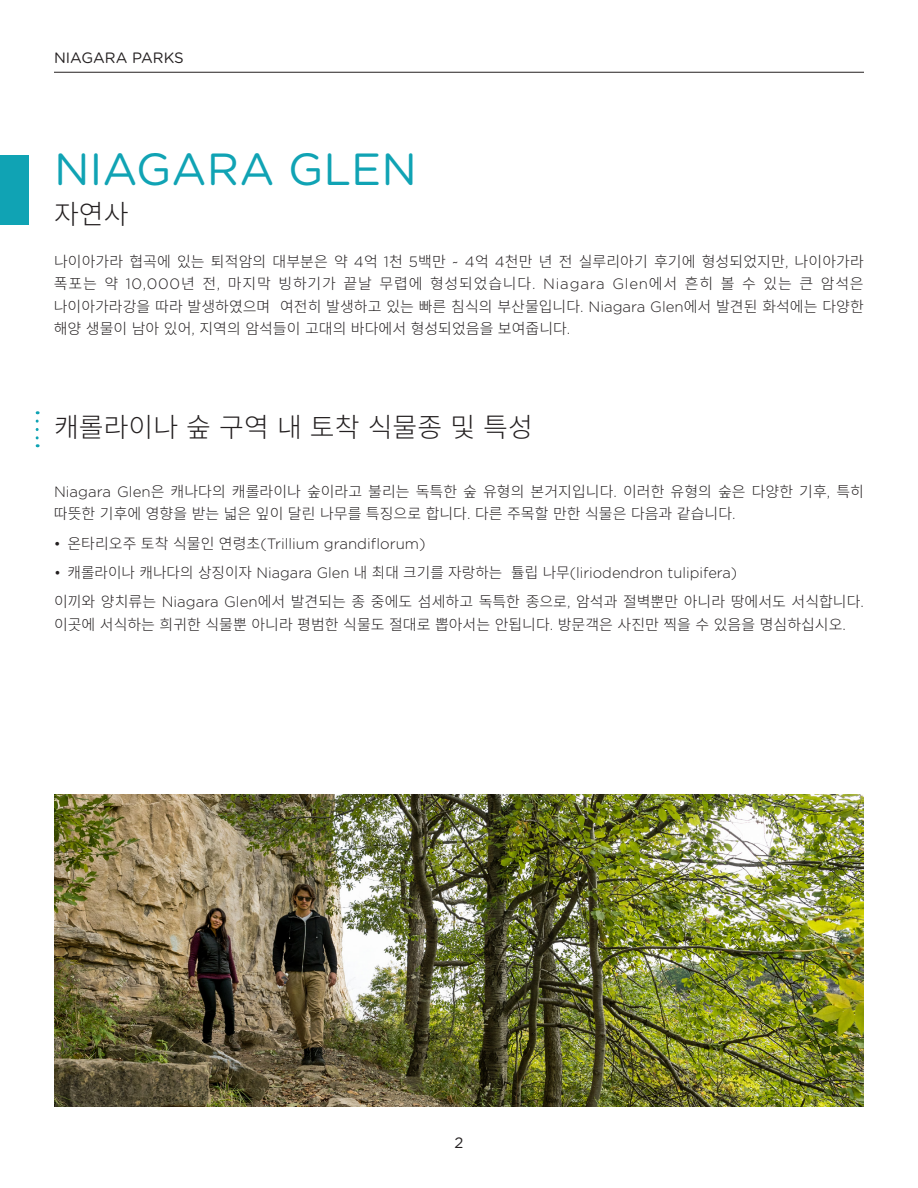
<style>
.page{position:relative;width:918px;height:1188px;background:#fff}
.page>*{position:absolute;margin:0;border:0;box-sizing:border-box;transform-origin:0 0}
.t1{font:45px "Gotham Rounded";color:#10a3b4}
.t2{font:300 27px "Noto Sans CJ Kkr";color:#231f20}
.t3{font:300 15px/22.5px "Noto Sans CJ Kkr";color:#231f20}
.t4{font:300 15px "Gotham Rounded";color:#231f20}
.t5{font:15px "Gotham Rounded";color:#231f20}
.s1{font-family:"Gotham Rounded"}
.s2{font-family:"Noto Sans CJ Kkr"}
</style>
<div class="page">
<img style="left:54px;top:795px;width:810px;height:312px">
<div style="left:0;top:155px;width:28px;height:70px;background:#10a3b4"></div>
<svg style="left:36px;top:421px;width:3px;height:26px"></svg>
<hr style="left:54px;top:72px;width:810px;height:1px;background:#231f20">
<p class="t5" style="left:54px;top:48px;width:131px">NIAGARA PARKS</p>
<h1 class="t1" style="left:54px;top:139px;width:365px">NIAGARA GLEN</h1>
<h2 class="t2" style="left:54px;top:199px;width:76px">자연사</h2>
<p class="t3" style="left:54px;top:250px;width:812px;text-align:justify">나이아가라 협곡에 있는 퇴적암의 대부분은 약 <span class="s1">4</span>억 <span class="s1">1</span>천 <span class="s1">5</span>백만 <span class="s1">~ 4</span>억 <span class="s1">4</span>천만 년 전 실루리아기 후기에 형성되었지만<span class="s1">,</span> 나이아가라 폭포는 약 <span class="s1">10,000</span>년 전<span class="s1">,</span> 마지막 빙하기가 끝날 무렵에 형성되었습니다<span class="s1">. Niagara Glen</span>에서 흔히 볼 수 있는 큰 암석은 나이아가라강을 따라 발생하였으며 여전히 발생하고 있는 빠른 침식의 부산물입니다<span class="s1">. Niagara Glen</span>에서 발견된 화석에는 다양한 해양 생물이 남아 있어<span class="s1">,</span> 지역의 암석들이 고대의 바다에서 형성되었음을 보여줍니다<span class="s1">.</span></p>
<h2 class="t2" style="left:54px;top:412px;width:480px">캐롤라이나 숲 구역 내 토착 식물종 및 특성</h2>
<p class="t3" style="left:54px;top:480px;width:812px"><span class="s1">Niagara Glen</span>은 캐나다의 캐롤라이나 숲이라고 불리는 독특한 숲 유형의 본거지입니다<span class="s1">.</span> 이러한 유형의 숲은 다양한 기후<span class="s1">,</span> 특히 따뜻한 기후에 영향을 받는 넓은 잎이 달린 나무를 특징으로 합니다<span class="s1">.</span> 다른 주목할 만한 식물은 다음과 같습니다<span class="s1">.</span></p>
<p class="t4" style="left:54px;top:533px;width:373px">• <span class="s2">온타리오주 토착 식물인 연령초</span>(Trillium grandiflorum)</p>
<p class="t4" style="left:54px;top:563px;width:685px">• <span class="s2">캐롤라이나 캐나다의 상징이자</span> Niagara Glen <span class="s2">내 최대 크기를 자랑하는 튤립 나무</span>(liriodendron tulipifera)</p>
<p class="t3" style="left:54px;top:591px;width:811px">이끼와 양치류는 <span class="s1">Niagara Glen</span>에서 발견되는 종 중에도 섬세하고 독특한 종으로<span class="s1">,</span> 암석과 절벽뿐만 아니라 땅에서도 서식합니다<span class="s1">. </span>이곳에 서식하는 희귀한 식물뿐 아니라 평범한 식물도 절대로 뽑아서는 안됩니다<span class="s1">.</span> 방문객은 사진만 찍을 수 있음을 명심하십시오<span class="s1">.</span></p>
<p class="t5" style="left:455px;top:1132px;width:10px">2</p>
</div>
